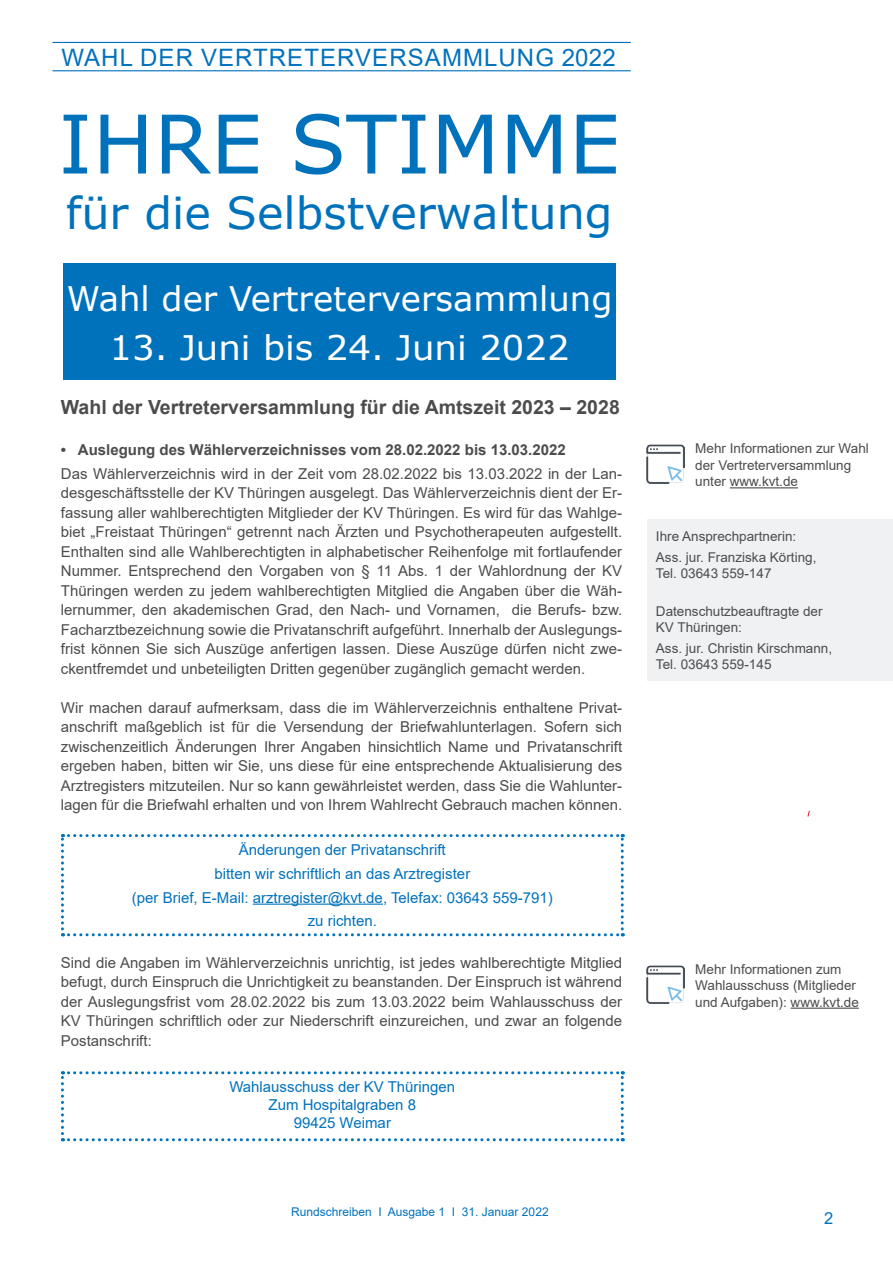
<style>
.page{position:relative;width:893px;height:1263px;background:#fff}
.page>*{position:absolute;margin:0;border:0;box-sizing:border-box;transform-origin:0 0}
.t1{font:80.85px "Verdana";color:#0072bc}
.t2{font:44.1px "Verdana";color:#0072bc}
.t3{font:33.9px "Verdana";color:#fff}
.t4{font:33.9px "Verdana";color:#fff;scale:1.05 1}
.t5{font:24px "Arial";letter-spacing:.03em;color:#0072bc}
.t6{font:700 19.5px "Arial";color:#4b4c4d}
.t7{font:16.5px "Arial";color:#0072bc}
.t8{font:15px/19.5px "Arial";color:#4b4c4d;text-align:justify}
.t9{font:15px/23.7px "Arial";color:#0072bc;text-align:center}
.t10{font:700 15px "Arial";color:#4b4c4d}
.t11{font:13.5px/16.5px "Arial";color:#4b4c4d}
.t12{font:12px "Arial";color:#0072bc}
</style>
<div class="page">
<hr style="left:52px;top:42px;width:579px;height:1px;background:#0072bc">
<hr style="left:52px;top:70px;width:579px;height:1px;background:#0072bc">
<svg style="left:61px;top:834px;width:563px;height:102px"></svg>
<hr style="left:253px;top:903px;width:130px;height:2px;background:#0072bc">
<svg style="left:61px;top:1071px;width:563px;height:70px"></svg>
<div style="left:64px;top:263px;width:552px;height:116px;background:#0072bc"></div>
<img style="left:646px;top:445px;width:39px;height:38px">
<hr style="left:730px;top:487px;width:68px;height:1px;background:#4b4c4d">
<img style="left:646px;top:965px;width:39px;height:38px">
<hr style="left:791px;top:1007px;width:68px;height:2px;background:#4b4c4d">
<div style="left:647px;top:519px;width:246px;height:162px;background:#f0f1f2"></div>
<svg style="left:807px;top:810px;width:3px;height:7px"></svg>
<h3 class="t5" style="left:61px;top:41px;width:97px">WAhl der</h3>
<h3 class="t5" style="left:201px;top:41px;width:36px">Vertreterversamml</h3>
<h3 class="t5" style="left:499px;top:41px;width:119px">ung 2022</h3>
<h1 class="t1" style="left:58px;top:89px;width:564px">IHRE STIMME</h1>
<h2 class="t2" style="left:66px;top:183px;width:548px">für die Selbstverwaltung</h2>
<h3 class="t3" style="left:67px;top:275px;width:547px">Wahl der Vertreterversammlung</h3>
<h3 class="t4" style="left:110px;top:324px;width:440px">13. Juni bis 24. Juni 2022</h3>
<h3 class="t6" style="left:61px;top:393px;width:560px">Wahl der Vertreterversammlung für die Amtszeit 2023 – 2028</h3>
<p class="t10" style="left:61px;top:439px;width:506px">• Auslegung des Wählerverzeichnisses vom 28.02.2022 bis 13.03.2022</p>
<p class="t8" style="left:61px;top:463px;width:563px">Das Wählerverzeichnis wird in der Zeit vom 28.02.2022 bis 13.03.2022 in der Lan&shy;desgeschäftsstelle der KV Thüringen ausgelegt. Das Wählerverzeichnis dient der Er&shy;fassung aller wahlberechtigten Mitglieder der KV Thüringen. Es wird für das Wahlge&shy;biet „Freistaat Thüringen“ getrennt nach Ärzten und Psychotherapeuten aufgestellt.<br>Enthalten sind alle Wahlberechtigten in alphabetischer Reihenfolge mit fortlaufender N ummer. Entsprechend den Vorgaben von § 11 Abs. 1 der Wahlordnung der KV Thüringen werden zu jedem wahlberechtigten Mitglied die Angaben über die Wäh&shy;lernummer, den akademischen Grad, den Nach- und Vornamen, die Berufs- bzw.<br>Facharztbezeichnung sowie die Privatanschrift aufgeführt. Innerhalb der Auslegungs&shy;frist können Sie sich Auszüge anfertigen lassen. Diese Auszüge dürfen nicht zwe&shy;ckentfremdet und unbeteiligten Dritten gegenüber zugänglich gemacht werden.</p>
<p class="t8" style="left:61px;top:697px;width:563px">Wir machen darauf aufmerksam, dass die im Wählerverzeichnis enthaltene Privat&shy;anschrift maßgeblich ist für die Versendung der Briefwahlunterlagen. Sofern sich zwischenzeitlich Änderungen Ihrer Angaben hinsichtlich Name und Privatanschrift ergeben haben, bitten wir Sie, uns diese für eine entsprechende Aktualisierung des Arztregisters mitzuteilen. N ur so kann gewährleistet werden, dass Sie die Wahlunter&shy;lagen für die Briefwahl erhalten und von Ihrem Wahlrecht Gebrauch machen können.</p>
<p class="t9" style="left:132px;top:838px;width:422px">Änderungen der Privatanschrift<br>bitten wir schriftlich an das Arztregister<br>(per Brief, E-Mail: arztregister@kvt.de, Telefax: 03643 559-791) zu richten.</p>
<p class="t8" style="left:61px;top:953px;width:563px">Sind die Angaben im Wählerverzeichnis unrichtig, ist jedes wahlberechtigte Mitglied befugt, durch Einspruch die U nrichtigkeit zu beanstanden. Der Einspruch ist während der Auslegungsfrist vom 28.02.2022 bis zum 13.03.2022 beim Wahlausschuss der KV Thüringen schriftlich oder zur N iederschrift einzureichen, und zwar an folgende Postanschrift:</p>
<p class="t9" style="left:229px;top:1078px;width:227px;line-height:18px">Wahlausschuss der KV Thüringen<br>Zum Hospitalgraben 8<br>99425 Weimar</p>
<p class="t12" style="left:291px;top:1204px;width:259px">Rundschreiben I Ausgabe 1 I 31. Januar 2022</p>
<p class="t11" style="left:695px;top:440px;width:175px">Mehr Informationen zur Wahl der Vertreterversammlung unter www.kvt.de</p>
<p class="t11" style="left:656px;top:526px;width:162px;line-height:20.7px">Ihre Ansprechpartnerin:<br>Ass. jur. Franziska Körting,</p>
<p class="t11" style="left:656px;top:565px;width:117px">Tel. 03643 559-147</p>
<p class="t11" style="left:656px;top:602px;width:168px">Datenschutzbeauftragte der<br>KV Thüringen:</p>
<p class="t11" style="left:656px;top:640px;width:178px">Ass. jur. Christin Kirschmann,<br>Tel. 03643 559-145</p>
<p class="t11" style="left:695px;top:961px;width:165px">Mehr Informationen zum<br>Wahlausschuss (Mitglieder und Aufgaben): www.kvt.de</p>
<p class="t7" style="left:824px;top:1207px;width:11px">2</p>
</div>
